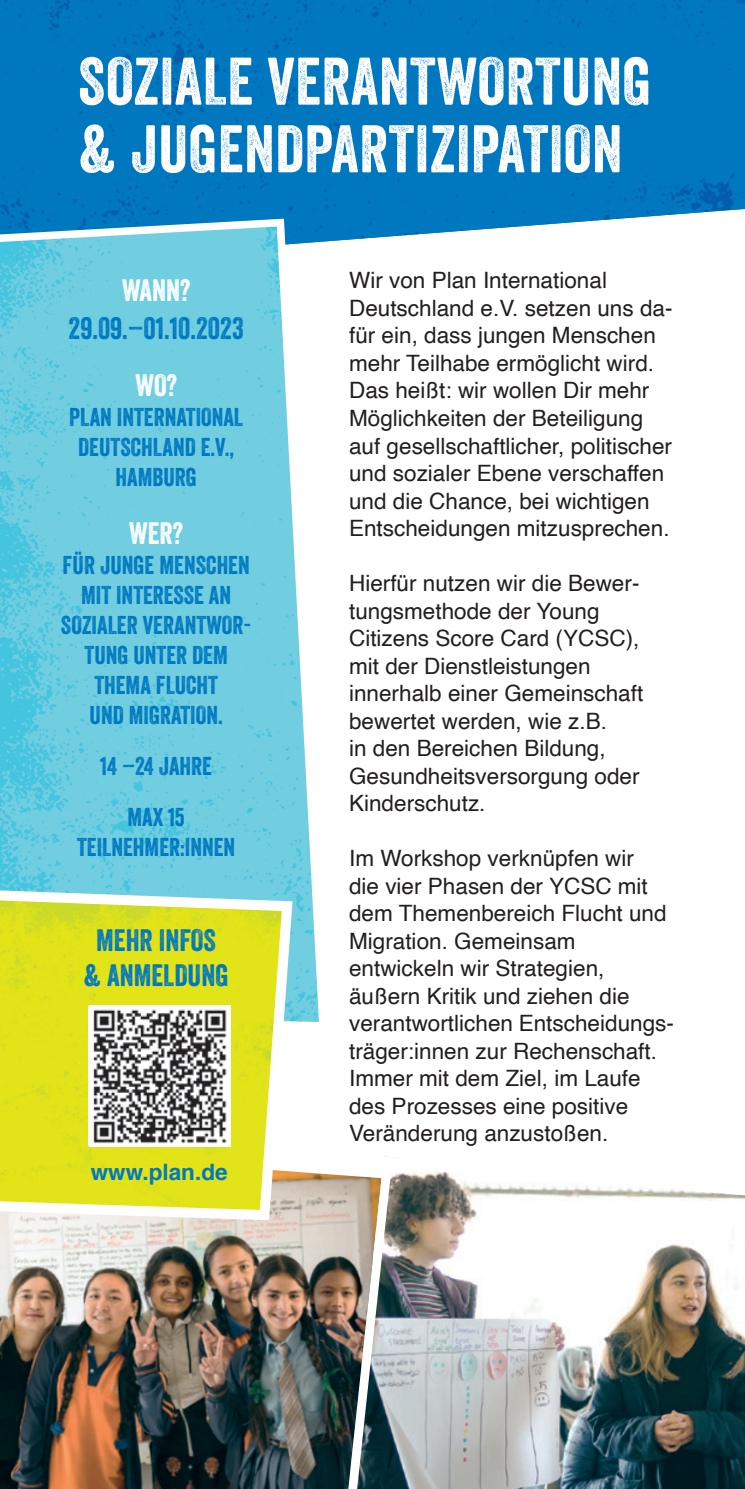
<style>
.page{position:relative;width:745px;height:1489px;background:#fff}
.page>*{position:absolute;margin:0;border:0;box-sizing:border-box;transform-origin:0 0}
.t1{font:65px/67.5px "Veneer";letter-spacing:.01em;color:#fff}
.t2{font:30px/35px "Veneer";color:#0078c0;text-align:center}
.t3{font:30px "Veneer";color:#fff}
.t4{font:25px/30px "Veneer";color:#0078c0;text-align:center}
.t5{font:22.5px/27.5px "Helvetica";color:#231f20}
.t6{font:700 22.5px "Helvetica";color:#0078c0}
</style>
<div class="page">
<img style="left:298px;top:1172px;width:38px;height:316px">
<img style="left:0;top:0;width:744px;height:242px">
<svg style="left:0;top:219px;width:327px;height:803px;fill:#71cee1"></svg>
<img style="left:0;top:883px;width:298px;height:605px">
<img style="left:89px;top:1006px;width:141px;height:139px">
<img style="left:336px;top:1156px;width:408px;height:332px">
<h1 class="t1" style="left:78px;top:47px;width:574px">SOZIALE VERANTWORTUNG &amp; JUGENDPARTIZIPATION</h1>
<h2 class="t3" style="left:122px;top:272px;width:70px">WANN?</h2>
<h2 class="t2" style="left:68px;top:310px;width:177px">29.09.–01.10.2023</h2>
<h2 class="t3" style="left:135px;top:367px;width:43px">WO?</h2>
<p class="t4" style="left:69px;top:402px;width:175px">PLAN INTERNATIONAL<br>DEUTSCHLAND E.V.,<br>HAMBURG</p>
<h2 class="t3" style="left:129px;top:514px;width:55px">WER?</h2>
<p class="t4" style="left:61px;top:549px;width:192px">FÜR JUNGE MENSCHEN<br>MIT INTERESSE AN<br>SOZIALER VERANTWOR-<br>TUNG UNTER DEM<br>THEMA FLUCHT<br>UND MIGRATION.</p>
<p class="t4" style="left:100px;top:740px;width:113px;line-height:51.2px">14 –24 JAHRE<br>MAX 15</p>
<p class="t4" style="left:77px;top:832px;width:159px">TEILNEHMER:INNEN</p>
<h2 class="t2" style="left:83px;top:922px;width:146px">MEHR INFOS<br>&amp; ANMELDUNG</h2>
<p class="t6" style="left:91px;top:1153px;width:138px">www.plan.de</p>
<p class="t5" style="left:349px;top:267px;width:325px">Wir von Plan International<br>Deutschland e.V. setzen uns da&shy;für ein, dass jungen Menschen mehr Teilhabe ermöglicht wird.<br>Das heißt: wir wollen Dir mehr<br>Möglichkeiten der Beteiligung auf gesellschaftlicher, politischer und sozialer Ebene verschaffen und die Chance, bei wichtigen<br>Entscheidungen mitzusprechen.</p>
<p class="t5" style="left:349px;top:570px;width:295px">Hierfür nutzen wir die Bewer&shy;tungsmethode der Young<br>Citizens Score Card (YCSC), mit der Dienstleistungen innerhalb einer Gemeinschaft bewertet werden, wie z.B.<br>in den Bereichen Bildung,<br>Gesundheitsversorgung oder<br>Kinderschutz.</p>
<p class="t5" style="left:349px;top:845px;width:326px">Im Workshop verknüpfen wir<br>die vier Phasen der YCSC mit dem Themenbereich Flucht und<br>Migration. Gemeinsam entwickeln wir Strategien, äußern Kritik und ziehen die verantwortlichen Entscheidungs&shy;träger:innen zur Rechenschaft.<br>Immer mit dem Ziel, im Laufe des Prozesses eine positive<br>Veränderung anzustoßen.</p>
</div>
